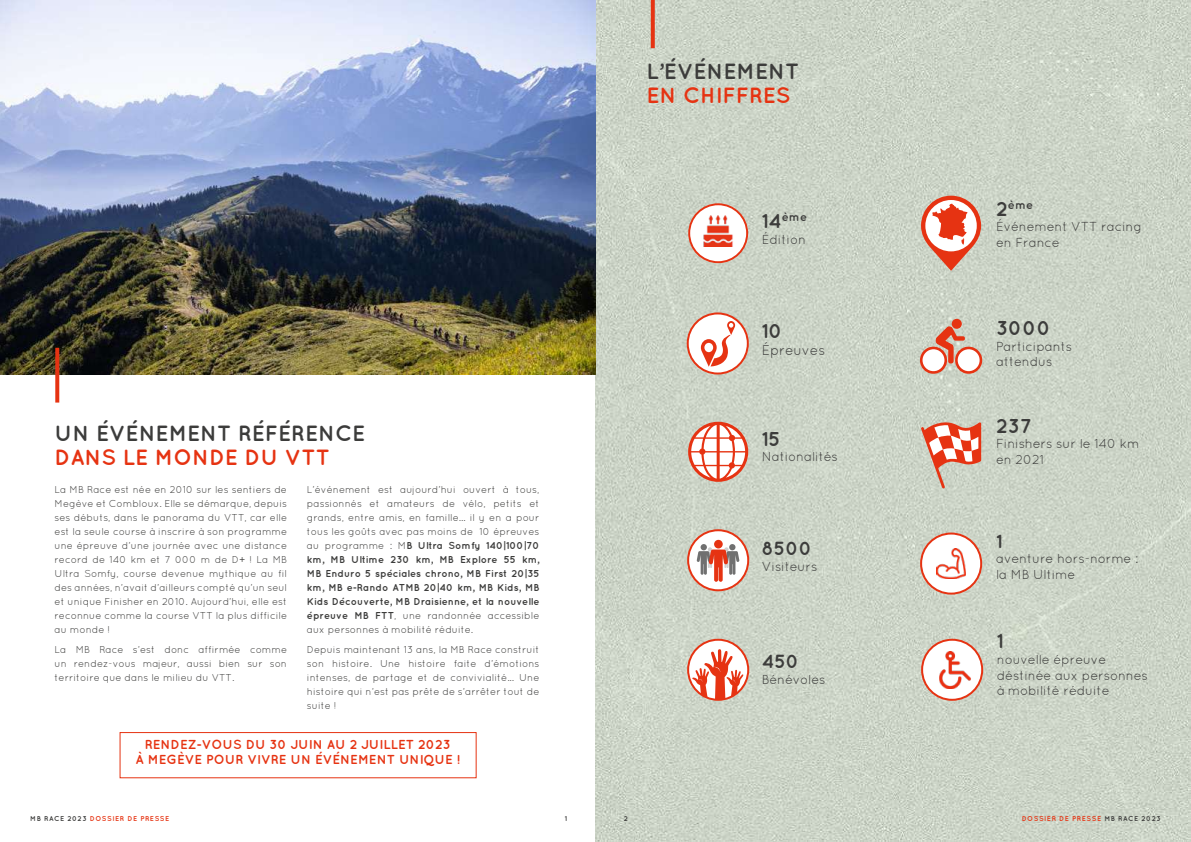
<style>
.page{position:relative;width:1191px;height:842px;background:#fff}
.page>*{position:absolute;margin:0;border:0;box-sizing:border-box;transform-origin:0 0}
.t1{font:700 22px "Quicksand";color:#3c3c3b}
.t2{font:700 22px "Quicksand";color:#e63312}
.t3{font:700 20px "Quicksand";color:#3c3c3b}
.t4{font:700 19px "Quicksand";color:#3c3c3b}
.t5{font:14px "Quicksand";letter-spacing:-.01em;color:#3c3c3b}
.t6{font:13px/15.6px "Quicksand";letter-spacing:-.01em;color:#3c3c3b}
.t7{font:700 13px/15px "Quicksand";color:#e63312;text-align:center}
.t8{font:700 11.7px "Quicksand";color:#3c3c3b}
.t9{font:10px/14px "Quicksand";color:#3c3c3b;text-align:justify}
.t10{font:700 7px "Quicksand";letter-spacing:.08em;color:#e63312}
.t11{font:700 7px "Quicksand";color:#3c3c3b}
.s1{font-weight:700}
.s2{color:#3c3c3b}
.s3{font-size:20px}
</style>
<div class="page">
<img style="left:595px;top:0;width:596px;height:842px">
<img style="left:0;top:0;width:595px;height:374px">
<div style="left:120px;top:732px;width:356px;height:46px;border:1px solid #e63312"></div>
<svg style="left:651px;top:0;width:4px;height:48px"></svg>
<svg style="left:921px;top:422px;width:60px;height:66px"></svg>
<svg style="left:688px;top:530px;width:60px;height:60px"></svg>
<div style="left:687px;top:529px;width:62px;height:62px;border:2px solid #e63312;border-radius:50%"></div>
<div style="left:714px;top:540px;width:8px;height:8px;background:#e63312;border-radius:50%"></div>
<svg style="left:697px;top:544px;width:42px;height:38px"></svg>
<svg style="left:688px;top:640px;width:60px;height:60px"></svg>
<svg style="left:692px;top:649px;width:52px;height:51px"></svg>
<div style="left:687px;top:639px;width:62px;height:62px;border:2px solid #e63312;border-radius:50%"></div>
<svg style="left:688px;top:422px;width:60px;height:60px"></svg>
<svg style="left:919px;top:326px;width:63px;height:48px"></svg>
<div style="left:951px;top:319px;width:10px;height:10px;background:#e63312;border-radius:50%"></div>
<svg style="left:921px;top:196px;width:60px;height:75px"></svg>
<div style="left:689px;top:204px;width:58px;height:58px;background:#fff;border-radius:50%"></div>
<div style="left:688px;top:203px;width:60px;height:60px;border:2px solid #e63312;border-radius:50%"></div>
<img style="left:703px;top:215px;width:30px;height:32px">
<svg style="left:687px;top:313px;width:61px;height:60px"></svg>
<div style="left:686px;top:312px;width:63px;height:62px;border:2px solid #e63312;border-radius:50%"></div>
<svg style="left:701px;top:321px;width:34px;height:46px"></svg>
<svg style="left:55px;top:348px;width:4px;height:55px"></svg>
<div style="left:921px;top:533px;width:60px;height:61px;background:#fff;border-radius:50%"></div>
<div style="left:920px;top:532px;width:62px;height:63px;border:2px solid #e63312;border-radius:50%"></div>
<div style="left:922px;top:640px;width:60px;height:60px;background:#fff;border-radius:50%"></div>
<div style="left:921px;top:639px;width:62px;height:62px;border:2px solid #e63312;border-radius:50%"></div>
<img style="left:936px;top:549px;width:30px;height:29px">
<img style="left:939px;top:651px;width:32px;height:37px">
<h1 class="t1" style="left:55px;top:420px;width:312px">UN ÉVÉNEMENT RÉFÉRENCE</h1>
<h1 class="t2" style="left:55px;top:444px;width:277px">DANS LE MONDE DU VTT</h1>
<p class="t9" style="left:55px;top:483px;width:234px">La MB Race est née en 2010 sur les sentiers de Megève et Combloux. Elle se démarque, depuis ses débuts, dans le panorama du VTT, car elle est la seule course à inscrire à son programme une épreuve d’une journée avec une distance record de 140 km et 7 000 m de D+ ! La MB Ultra Somfy, course devenue mythique au fil des années, n’avait d’ailleurs compté qu’un seul et unique Finisher en 2010. Aujourd’hui, elle est reconnue comme la course VTT la plus difficile au monde !</p>
<p class="t9" style="left:55px;top:642px;width:234px">La MB Race s’est donc affirmée comme un rendez-vous majeur, aussi bien sur son territoire que dans le milieu du VTT.</p>
<p class="t9" style="left:307px;top:483px;width:234px">L’événement est aujourd’hui ouvert à tous, passionnés et amateurs de vélo, petits et grands, entre amis, en famille… il y en a pour tous les goûts avec pas moins de 10 épreuves au programme : M<span class="s1">B Ultra Somfy 140|100|70 km, MB Ultime 230 km, MB Explore 55 km, MB Enduro 5 spéciales chrono, MB First 20|35 km, MB e-Rando ATMB 20|40 km, MB Kids, MB Kids Découverte, MB Draisienne, et la nouvelle épreuve MB FTT</span>, une randonnée accessible aux personnes à mobilité réduite.</p>
<p class="t9" style="left:307px;top:642px;width:234px">Depuis maintenant 13 ans, la MB Race construit son histoire. Une histoire faite d’émotions intenses, de partage et de convivialité... Une histoire qui n’est pas prête de s’arrêter tout de suite !</p>
<h3 class="t7" style="left:135px;top:737px;width:326px">RENDEZ-VOUS DU 30 JUIN AU 2 JUILLET 2023<br>À MEGÈVE POUR VIVRE UN ÉVÉNEMENT UNIQUE !</h3>
<p class="t10" style="left:30px;top:814px;width:141px"><span class="s2">MB RACE 2023</span> DOSSIER DE PRESSE</p>
<p class="t11" style="left:565px;top:814px;width:4px">1</p>
<h1 class="t1" style="left:646px;top:58px;width:154px">L’ÉVÉNEMENT</h1>
<h1 class="t2" style="left:646px;top:82px;width:145px">EN CHIFFRES</h1>
<p class="t8" style="left:762px;top:210px;width:47px"><span class="s3">14</span>ème</p>
<h3 class="t6" style="left:762px;top:231px;width:46px">Édition</h3>
<h2 class="t3" style="left:762px;top:319px;width:22px">10</h2>
<h3 class="t5" style="left:762px;top:342px;width:65px">Épreuves</h3>
<h2 class="t3" style="left:762px;top:426px;width:20px">15</h2>
<h3 class="t6" style="left:762px;top:449px;width:78px">Nationalités</h3>
<h3 class="t4" style="left:762px;top:537px;width:52px">8500</h3>
<h3 class="t6" style="left:762px;top:558px;width:57px">Visiteurs</h3>
<h3 class="t4" style="left:762px;top:650px;width:39px">450</h3>
<h3 class="t6" style="left:762px;top:671px;width:65px">Bénévoles</h3>
<p class="t8" style="left:996px;top:198px;width:39px"><span class="s3">2</span>ème</p>
<h3 class="t6" style="left:996px;top:219px;width:147px">Événement VTT racing en France</h3>
<h2 class="t3" style="left:996px;top:316px;width:56px">3000</h2>
<h3 class="t6" style="left:996px;top:338px;width:78px">Participants attendus</h3>
<h2 class="t3" style="left:996px;top:413px;width:37px">237</h2>
<h3 class="t6" style="left:996px;top:436px;width:145px">Finishers sur le 140 km en 2021</h3>
<h3 class="t4" style="left:996px;top:530px;width:8px">1</h3>
<h3 class="t6" style="left:996px;top:551px;width:144px">aventure hors-norme : la MB Ultime</h3>
<h2 class="t3" style="left:996px;top:629px;width:8px">1</h2>
<h3 class="t6" style="left:996px;top:651px;width:153px">nouvelle épreuve déstinée aux personnes à mobilité réduite</h3>
<p class="t11" style="left:624px;top:814px;width:6px">2</p>
<p class="t10" style="left:1021px;top:814px;width:141px">DOSSIER DE PRESSE <span class="s2">MB RACE 2023</span></p>
</div>
